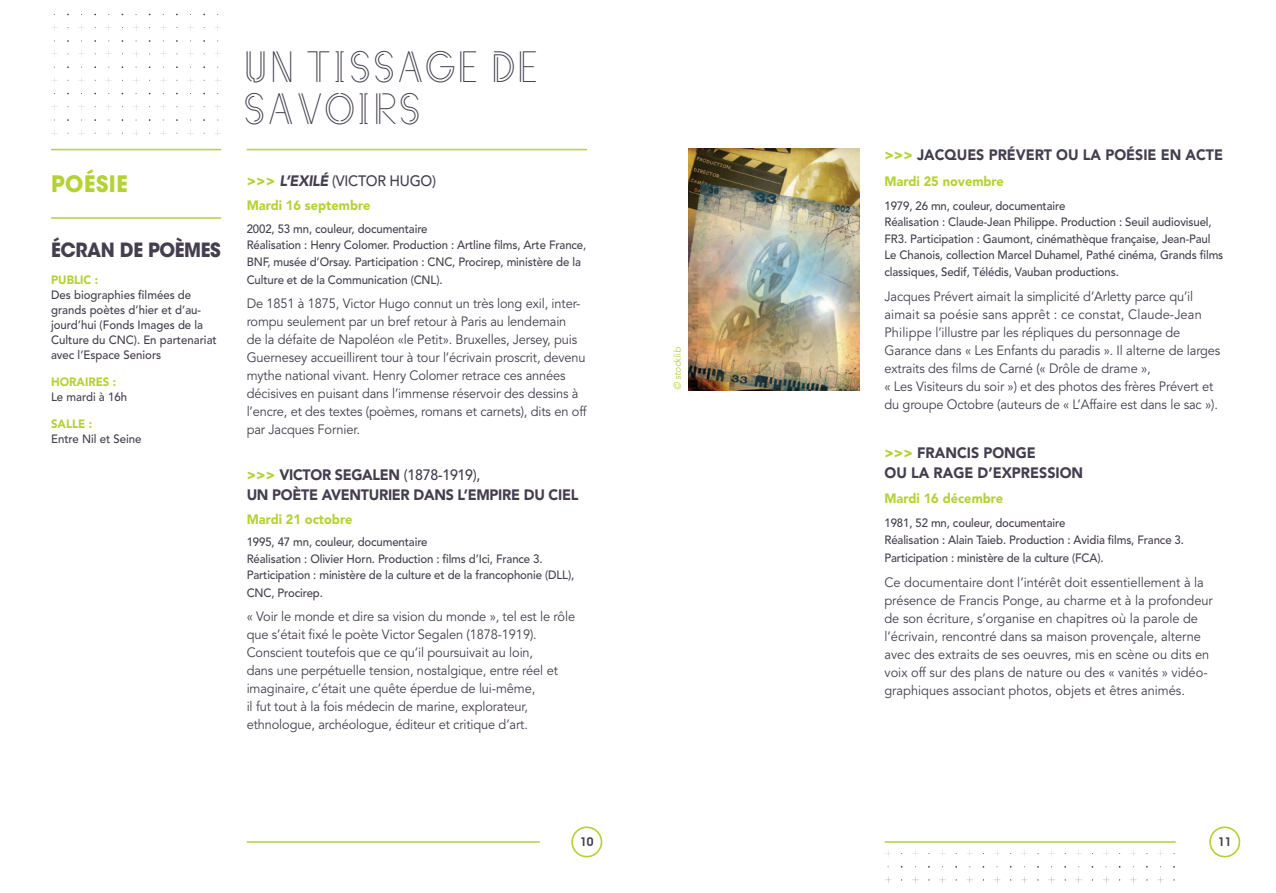
<style>
.page{position:relative;width:1276px;height:893px;background:#fff}
.page>*{position:absolute;margin:0;border:0;box-sizing:border-box;transform-origin:0 0}
.t1{font:49.5px "Lautre";color:#443e4e}
.t2{font:700 22.5px "ITC Avant Garde Std";letter-spacing:.03em;color:#b3d234;scale:.95 1}
.t3{font:700 19.5px "ITC Avant Garde Std";color:#443e4e;scale:.95 1}
.t4{font:900 15px/19.5px "Avenir";color:#443e4e;scale:.95 1}
.t5{font:900 15px/19.5px "Avenir";letter-spacing:-.02em;color:#443e4e;scale:.95 1}
.t6{font:500 15px "Avenir";letter-spacing:-.02em;color:#443e4e;scale:.95 1}
.t7{font:13.5px/18px "Avenir";letter-spacing:-.01em;color:#443e4e;scale:.95 1}
.t8{font:900 13.5px "Avenir";color:#b3d234;scale:.95 1}
.t9{font:500 12px/16.5px "Avenir";letter-spacing:-.01em;color:#443e4e;scale:.95 1}
.t10{font:900 12px "Avenir";color:#b3d234;scale:.95 1}
.t11{font:600 12px "Avant Garde";color:#443e4e}
.t12{font:italic 9.75px "Avenir";color:#b3d234}
.s1{font-weight:900;color:#b3d234}
.s2{font-weight:900;font-style:italic}
.s3{color:#b3d234}
.s4{font-weight:500}
</style>
<div class="page">
<svg style="left:571px;top:826px;width:31px;height:31px"></svg>
<hr style="left:247px;top:841px;width:293px;height:2px;background:#b3d234">
<svg style="left:51px;top:130px;width:7px;height:6px"></svg>
<svg style="left:51px;top:104px;width:7px;height:6px"></svg>
<svg style="left:51px;top:77px;width:7px;height:6px"></svg>
<svg style="left:78px;top:104px;width:7px;height:6px"></svg>
<svg style="left:78px;top:77px;width:7px;height:6px"></svg>
<svg style="left:78px;top:130px;width:7px;height:6px"></svg>
<svg style="left:160px;top:77px;width:7px;height:6px"></svg>
<svg style="left:187px;top:104px;width:7px;height:6px"></svg>
<svg style="left:160px;top:104px;width:7px;height:6px"></svg>
<svg style="left:187px;top:130px;width:7px;height:6px"></svg>
<svg style="left:133px;top:103px;width:6px;height:7px"></svg>
<svg style="left:133px;top:77px;width:6px;height:7px"></svg>
<svg style="left:160px;top:130px;width:7px;height:6px"></svg>
<svg style="left:214px;top:130px;width:7px;height:6px"></svg>
<svg style="left:214px;top:103px;width:7px;height:7px"></svg>
<svg style="left:214px;top:77px;width:7px;height:7px"></svg>
<svg style="left:51px;top:51px;width:7px;height:6px"></svg>
<svg style="left:78px;top:51px;width:7px;height:6px"></svg>
<svg style="left:160px;top:51px;width:7px;height:6px"></svg>
<svg style="left:187px;top:51px;width:7px;height:6px"></svg>
<svg style="left:187px;top:77px;width:7px;height:7px"></svg>
<svg style="left:214px;top:51px;width:7px;height:6px"></svg>
<svg style="left:106px;top:24px;width:6px;height:7px"></svg>
<svg style="left:51px;top:24px;width:7px;height:7px"></svg>
<svg style="left:78px;top:24px;width:7px;height:7px"></svg>
<svg style="left:187px;top:24px;width:7px;height:7px"></svg>
<svg style="left:160px;top:24px;width:7px;height:7px"></svg>
<svg style="left:133px;top:24px;width:6px;height:7px"></svg>
<svg style="left:214px;top:24px;width:7px;height:7px"></svg>
<svg style="left:1209px;top:826px;width:31px;height:31px"></svg>
<hr style="left:884px;top:841px;width:291px;height:2px;background:#b3d234">
<svg style="left:1048px;top:877px;width:7px;height:6px"></svg>
<svg style="left:1048px;top:850px;width:7px;height:7px"></svg>
<svg style="left:994px;top:850px;width:6px;height:7px"></svg>
<svg style="left:1021px;top:850px;width:6px;height:7px"></svg>
<svg style="left:1103px;top:850px;width:6px;height:7px"></svg>
<svg style="left:1130px;top:850px;width:6px;height:7px"></svg>
<svg style="left:1075px;top:877px;width:7px;height:6px"></svg>
<svg style="left:1076px;top:850px;width:6px;height:7px"></svg>
<svg style="left:1157px;top:877px;width:7px;height:6px"></svg>
<svg style="left:1157px;top:850px;width:7px;height:7px"></svg>
<svg style="left:885px;top:850px;width:6px;height:7px"></svg>
<svg style="left:939px;top:850px;width:7px;height:7px"></svg>
<svg style="left:966px;top:850px;width:7px;height:7px"></svg>
<svg style="left:966px;top:877px;width:7px;height:6px"></svg>
<svg style="left:939px;top:877px;width:7px;height:6px"></svg>
<svg style="left:912px;top:850px;width:6px;height:7px"></svg>
<hr style="left:51px;top:149px;width:170px;height:1px;background:#b3d234">
<hr style="left:247px;top:149px;width:340px;height:1px;background:#b3d234">
<hr style="left:51px;top:217px;width:170px;height:2px;background:#b3d234">
<img style="left:689px;top:149px;width:170px;height:241px">
<h2 class="t2" style="left:51px;top:169px;width:82px">POÉSIE</h2>
<h3 class="t3" style="left:51px;top:237px;width:25px">ÉCRAN</h3>
<h3 class="t3" style="left:120px;top:237px;width:82px">DE POÈMES</h3>
<p class="t10" style="left:51px;top:273px;width:51px">PUBLIC :</p>
<p class="t9" style="left:51px;top:288px;width:176px;line-height:15px">Des biographies filmées de grands poètes d’hier et d’au&shy;jourd’hui (Fonds I mages de la<br>Culture du CNC). En partenariat avec l’Espace Seniors</p>
<p class="t10" style="left:51px;top:375px;width:70px">HORAIRES :</p>
<p class="t9" style="left:51px;top:389px;width:82px">Le mardi à 16h</p>
<p class="t10" style="left:51px;top:417px;width:45px">SALLE :</p>
<p class="t9" style="left:51px;top:431px;width:97px">Entre Nil et Seine</p>
<h1 class="t1" style="left:242px;top:44px;width:88px">UN TISSA</h1>
<h1 class="t1" style="left:424px;top:44px;width:87px">GE DE</h1>
<h1 class="t1" style="left:242px;top:86px;width:106px">SAVOIRS</h1>
<p class="t6" style="left:247px;top:172px;width:201px"><span class="s1">&gt;&gt;&gt;</span> <span class="s2">L’Exilé</span> (Victor Hu go)</p>
<p class="t8" style="left:247px;top:197px;width:132px">MARDI 16 SEPTEMBRE</p>
<p class="t9" style="left:247px;top:221px;width:359px">2002, 53 mn, couleur, documentaire<br>Réalisation : Henry Colomer. Production : Artline films, Arte France,<br>BNF, musée d’Orsay. Participation : CNC, Procirep, ministère de la</p>
<p class="t9" style="left:247px;top:272px;width:208px">Culture et de la Communication (CNL).</p>
<p class="t7" style="left:247px;top:295px;width:359px">De 1851 à 1875, Victor Hugo connut un très long exil, inter&shy;rompu seulement par un bref retour à Paris au lendemain<br>de la défaite de Napoléon «le Petit». Bruxelles, Jersey, puis Guernesey accueillirent tour à tour l’écrivain proscrit, devenu mythe national vivant. Henry Colomer retrace ces années décisives en puisant dans l’immense réservoir des dessins à l’encre, et des textes (poèmes, romans et carnets), dits en off par Jacques Fornier.</p>
<p class="t5" style="left:247px;top:465px;width:341px"><span class="s3">&gt;&gt;&gt;</span> VICTOR SEGALEN <span class="s4">(1878-1919),<br></span>UN POÈTE AVENTURIER DANS L’EMPIRE DU CIEL</p>
<p class="t8" style="left:247px;top:511px;width:113px">MARDI 21 OCTOBRE</p>
<p class="t9" style="left:247px;top:534px;width:346px">1995, 47 mn, couleur, documentaire<br>Réalisation : Olivier Horn. Production : films d’I ci, France 3.<br>Participation : ministère de la culture et de la francophonie (DLL),</p>
<p class="t9" style="left:247px;top:585px;width:82px">CNC, Procirep.</p>
<p class="t7" style="left:247px;top:608px;width:347px">« Voir le monde et dire sa vision du monde », tel est le rôle que s’était fixé le poète Victor Segalen (1878-1919).<br>Conscient toutefois que ce qu’il poursuivait au loin,<br>dans une perpétuelle tension, nostalgique, entre réel et imaginaire, c’était une quête éperdue de lui-même,<br>il fut tout à la fois médecin de marine, explorateur, ethnologue, archéologue, éditeur et critique d’art.</p>
<p class="t11" style="left:580px;top:834px;width:15px">10</p>
<p class="t12" style="left:672px;top:390px;width:44px;rotate:-90deg">© stocklib</p>
<p class="t4" style="left:884px;top:145px;width:348px"><span class="s3">&gt;&gt;&gt;</span> JACQUES PRÉVERT OU LA POÉSIE EN ACTE</p>
<p class="t8" style="left:884px;top:173px;width:127px">MARDI 25 NOVEMBRE</p>
<p class="t9" style="left:884px;top:198px;width:358px">1979, 26 mn, couleur, documentaire<br>Réalisation : Claude-Jean Philippe. Production : Seuil audiovisuel, FR3. Participation : Gaumont, cinémathèque française, Jean-Paul Le Chanois, collection Marcel Duhamel, Pathé cinéma, Grands films classiques, Sedif, Télédis, Vauban productions.</p>
<p class="t7" style="left:884px;top:288px;width:355px">Jacques Prévert aimait la simplicité d’Arletty parce qu’il aimait sa poésie sans apprêt : ce constat, Claude-Jean Philippe l’illustre par les répliques du personnage de Garance dans « Les Enfants du paradis ». Il alterne de larges extraits des films de Carné (« Drôle de drame »,<br>« Les Visiteurs du soir ») et des photos des frères Prévert et du groupe Octobre (auteurs de « L’Affaire est dans le sac »).</p>
<p class="t4" style="left:884px;top:443px;width:211px"><span class="s3">&gt;&gt;&gt;</span> FRANCIS PONGE<br>OU LA RAGE D’EXPRESSION</p>
<p class="t8" style="left:884px;top:490px;width:126px">MARDI 16 DÉCEMBRE</p>
<p class="t9" style="left:884px;top:515px;width:317px">1981, 52 mn, couleur, documentaire<br>Réalisation : Alain Taieb. Production : Avidia films, France 3.</p>
<p class="t9" style="left:884px;top:549px;width:232px">Participation : ministère de la culture (FCA).</p>
<p class="t7" style="left:884px;top:574px;width:347px">Ce documentaire dont l’intérêt doit essentiellement à la présence de Francis Ponge, au charme et à la profondeur de son écriture, s’organise en chapitres où la parole de l’écrivain, rencontré dans sa maison provençale, alterne avec des extraits de ses oeuvres, mis en scène ou dits en voix off sur des plans de nature ou des « vanités » vidéo&shy;graphiques associant photos, objets et êtres animés.</p>
<p class="t11" style="left:1218px;top:834px;width:15px">11</p>
</div>
